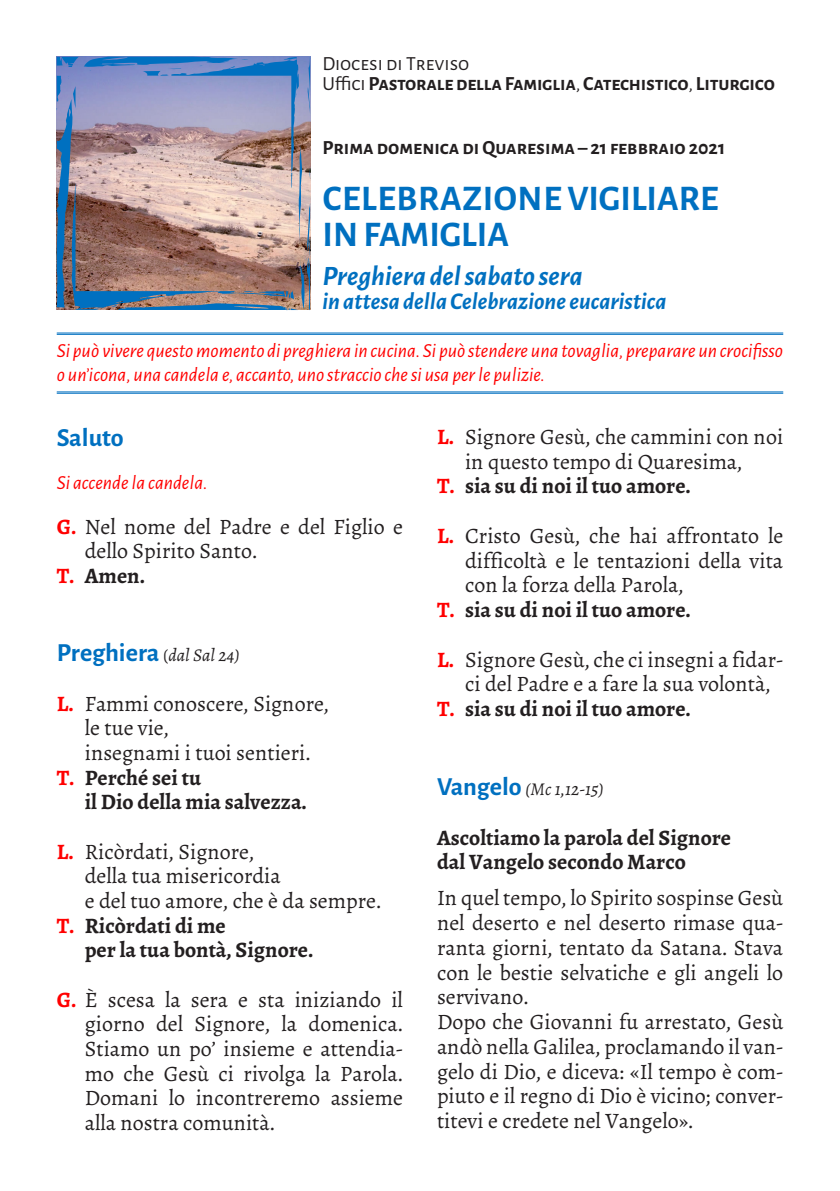
<style>
.page{position:relative;width:840px;height:1191px;background:#fff}
.page>*{position:absolute;margin:0;border:0;box-sizing:border-box;transform-origin:0 0}
.t1{font:700 36px "Alegreya Sans";color:#0070c0}
.t2{font:italic 700 28px "Alegreya Sans";color:#0070c0}
.t3{font:700 26px "Alegreya Sans";color:#0070c0}
.t4{font:italic 700 24px "Alegreya Sans";color:#0070c0}
.t5{font:22px/24.8px "Alegreya";color:#231f20;text-align:justify}
.t6{font:700 22px "Alegreya";color:#231f20}
.t7{font:italic 20px/24px "Alegreya Sans";color:#f00}
.t8{font:700 20px "Alegreya Sans";letter-spacing:-.01em;color:#231f20}
.t9{font:20px "Alegreya Sans";color:#231f20}
.t10{font:italic 18px "Alegreya";color:#231f20}
.s1{font-weight:400}
.s2{font-weight:700;color:#f00}
.s3{color:#f00}
.s4{font-family:"Alegreya";font-weight:400;font-size:18px;color:#231f20}
.s5{font-family:"Alegreya";font-weight:400;font-style:italic;font-size:18px;color:#231f20}
.s6{font-family:"Alegreya Sans";font-weight:700;font-style:normal;font-size:26px;color:#0070c0}
</style>
<div class="page">
<hr style="left:57px;top:333px;width:725px;height:1px;background:#0070c0">
<hr style="left:57px;top:334px;width:725px;height:1px;background:#0070c0">
<hr style="left:57px;top:391px;width:725px;height:1px;background:#0070c0">
<hr style="left:57px;top:393px;width:725px;height:1px;background:#0070c0">
<img style="left:56px;top:57px;width:254px;height:253px">
<p class="t9" style="left:322px;top:49px;width:148px">Diocesi di Treviso</p>
<p class="t8" style="left:322px;top:68px;width:454px"><span class="s1">Uffici</span> Pastorale della Famiglia<span class="s1">,</span> Catechistico<span class="s1">,</span> Liturgico</p>
<p class="t8" style="left:322px;top:132px;width:404px">Prima domenica di Quaresima – 21 febbraio 2021</p>
<p class="t1" style="left:322px;top:171px;width:397px">CELEBRAZIONE VIGILIARE</p>
<p class="t1" style="left:322px;top:207px;width:188px">IN FAMIGLIA</p>
<p class="t2" style="left:322px;top:255px;width:261px">Preghiera del sabato sera</p>
<p class="t4" style="left:322px;top:284px;width:345px">in attesa della Celebrazione eucaristica</p>
<p class="t7" style="left:57px;top:338px;width:727px">Si può vivere questo momento di preghiera in cucina. Si può stendere una tovaglia, preparare un crocifisso o un’icona, una candela e, accanto, uno straccio che si usa per le pulizie.</p>
<p class="t3" style="left:57px;top:419px;width:68px">Saluto</p>
<p class="t7" style="left:57px;top:469px;width:152px">Si accende la candela.</p>
<p class="t5" style="left:85px;top:514px;width:319px;text-indent:-28px"><span class="s2">G.</span> Nel nome del Padre e del Figlio e dello Spirito Santo.</p>
<p class="t6" style="left:57px;top:561px;width:90px"><span class="s3">T.</span> Amen.</p>
<p class="t3" style="left:57px;top:634px;width:185px">Preghiera <span class="s4">(</span><span class="s5">dal Sal 24)</span></p>
<p class="t5" style="left:57px;top:691px;width:274px"><span class="s2">L.</span> Fammi conoscere, Signore,</p>
<p class="t5" style="left:85px;top:716px;width:86px">le tue vie,</p>
<p class="t5" style="left:85px;top:740px;width:227px">insegnami i tuoi sentieri.</p>
<p class="t6" style="left:57px;top:763px;width:146px"><span class="s3">T.</span> Perché sei tu</p>
<p class="t6" style="left:85px;top:788px;width:223px">il Dio della mia salvezza.</p>
<p class="t5" style="left:57px;top:839px;width:199px"><span class="s2">L.</span> Ricòrdati, Signore,</p>
<p class="t5" style="left:85px;top:863px;width:197px">della tua misericordia</p>
<p class="t5" style="left:85px;top:888px;width:298px">e del tuo amore, che è da sempre.</p>
<p class="t6" style="left:57px;top:911px;width:170px"><span class="s3">T.</span> Ricòrdati di me</p>
<p class="t6" style="left:85px;top:935px;width:230px">per la tua bontà, Signore.</p>
<p class="t5" style="left:85px;top:987px;width:319px;text-indent:-28px"><span class="s2">G.</span> È scesa la sera e sta iniziando il giorno del Signore, la domenica.<br>Stiamo un po’ insieme e attendia&shy;mo che Gesù ci rivolga la Parola.<br>Domani lo incontreremo assieme alla nostra comunità.</p>
<p class="t5" style="left:437px;top:424px;width:347px;text-align:center"><span class="s2">L.</span> Signore Gesù, che cammini con noi in questo tempo di Quaresima,</p>
<p class="t6" style="left:437px;top:472px;width:255px"><span class="s3">T.</span> sia su di noi il tuo amore.</p>
<p class="t5" style="left:465px;top:523px;width:319px;text-indent:-28px"><span class="s2">L.</span> Cristo Gesù, che hai affrontato le difficoltà e le tentazioni della vita con la forza della Parola,</p>
<p class="t6" style="left:437px;top:595px;width:255px"><span class="s3">T.</span> sia su di noi il tuo amore.</p>
<p class="t5" style="left:465px;top:647px;width:319px;text-indent:-28px"><span class="s2">L.</span> Signore Gesù, che ci insegni a fidar&shy;ci del Padre e a fare la sua volontà,</p>
<p class="t6" style="left:437px;top:694px;width:255px"><span class="s3">T.</span> sia su di noi il tuo amore.</p>
<p class="t10" style="left:437px;top:778px;width:168px"><span class="s6">Vangelo</span> (Mc 1,12-15)</p>
<p class="t6" style="left:437px;top:823px;width:295px">Ascoltiamo la parola del Signore</p>
<p class="t6" style="left:437px;top:847px;width:250px">dal Vangelo secondo Marco</p>
<p class="t5" style="left:437px;top:885px;width:347px">In quel tempo, lo Spirito sospinse Gesù nel deserto e nel deserto rimase qua&shy;ranta giorni, tentato da Satana. Stava con le bestie selvatiche e gli angeli lo servivano.</p>
<p class="t5" style="left:437px;top:1009px;width:347px">Dopo che Giovanni fu arrestato, Gesù andò nella Galilea, proclamando il van&shy;gelo di Dio, e diceva: «Il tempo è com&shy;piuto e il regno di Dio è vicino; conver&shy;titevi e credete nel Vangelo».</p>
</div>
